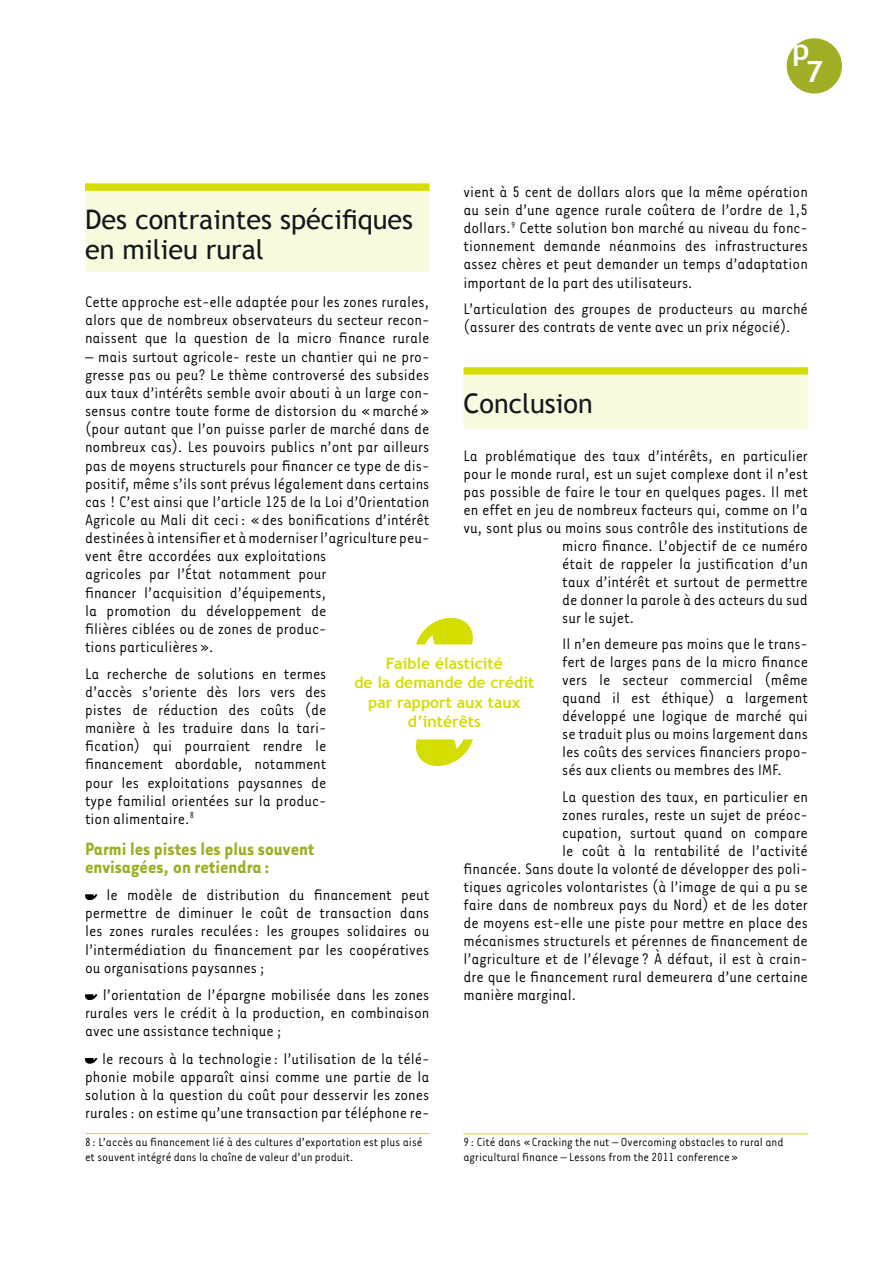
<style>
.page{position:relative;width:893px;height:1263px;background:#fff}
.page>*{position:absolute;margin:0;border:0;box-sizing:border-box;transform-origin:0 0}
.t1{font:700 29.25px/22.5px "Trebuchet MS";color:#fff;text-align:center}
.t2{font:27px/30.2px "Trebuchet MS";color:#14171e}
.t3{font:700 20.55px/18.1px "Tarzana Narrow";color:#9fae25}
.t4{font:17.55px/18.1px "Tarzana Narrow";color:#000;text-align:justify}
.t5{font:700 15.75px/19.5px "Trebuchet MS";color:#d4dd00;text-align:center}
.t6{font:13.5px/15px "Tarzana Narrow";color:#000}
</style>
<div class="page">
<div style="left:787px;top:38px;width:55px;height:56px;background:#9fae25;border-radius:50%"></div>
<div style="left:85px;top:183px;width:344px;height:8px;background:#d4dd00"></div>
<div style="left:85px;top:191px;width:344px;height:81px;background:#fafbde"></div>
<svg style="left:85px;top:894px;width:12px;height:6px"></svg>
<svg style="left:85px;top:994px;width:12px;height:6px"></svg>
<svg style="left:85px;top:1058px;width:12px;height:6px"></svg>
<hr style="left:85px;top:1133px;width:344px;height:1px;background:#d4dd00">
<div style="left:463px;top:367px;width:345px;height:8px;background:#d4dd00"></div>
<div style="left:463px;top:375px;width:345px;height:54px;background:#fafbde"></div>
<hr style="left:463px;top:1133px;width:345px;height:1px;background:#d4dd00">
<svg style="left:416px;top:618px;width:57px;height:26px"></svg>
<svg style="left:416px;top:739px;width:57px;height:27px"></svg>
<h1 class="t1" style="left:792px;top:38px;width:32px">p<br>7</h1>
<p class="t4" style="left:463px;top:182px;width:346px">vient à 5 cent de dollars alors que la même opération au sein d’une agence rurale coûtera de l’ordre de 1,5 dollars.<sup>9</sup> Cette solution bon marché au niveau du fonc&shy;tionnement demande néanmoins des infrastructures assez chères et peut demander un temps d’adaptation important de la part des utilisateurs.</p>
<p class="t4" style="left:463px;top:299px;width:346px">L’articulation des groupes de producteurs au marché (assurer des contrats de vente avec un prix négocié).</p>
<h2 class="t2" style="left:85px;top:205px;width:330px">Des contraintes spécifiques en milieu rural</h2>
<p class="t4" style="left:85px;top:292px;width:346px">Cette approche est-elle adaptée pour les zones rurales, alors que de nombreux observateurs du secteur recon&shy;naissent que la question de la micro finance rurale</p>
<p class="t4" style="left:85px;top:346px;width:346px;text-align:left">– mais surtout agricole- reste un chantier qui ne pro&shy;gresse pas ou peu? Le thème controversé des subsides aux taux d’intérêts semble avoir abouti à un large con&shy;sensus contre toute forme de distorsion du «marché» (pour autant que l’on puisse parler de marché dans de nombreux cas). Les pouvoirs publics n’ont par ailleurs pas de moyens structurels pour financer ce type de dis&shy;positif, même s’ils sont prévus légalement dans certains cas ! C’est ainsi que l’article 125 de la Loi d’Orientation Agricole au Mali dit ceci: «des bonifications d’intérêt destinées à intensifier et à moderniser l’agriculture peu&shy;vent être accordées aux exploitations<br>agricoles par l’état notamment pour<br>financer l’acquisition d’équipements,<br>la promotion du développement de<br>filières ciblées ou de zones de produc-<br>tions particulières».</p>
<p class="t4" style="left:85px;top:663px;width:243px">La recherche de solutions en termes d’accès s’oriente dès lors vers des pistes de réduction des coûts (de manière à les traduire dans la tari&shy;fication) qui pourraient rendre le financement abordable, notamment pour les exploitations paysannes de type familial orientées sur la produc&shy;tion alimentaire.<sup>8</sup></p>
<p class="t3" style="left:85px;top:838px;width:231px">Parmi les pistes les plus souvent envisagées, on retiendra :</p>
<p class="t4" style="left:85px;top:885px;width:346px;text-indent:22px">le modèle de distribution du financement peut permettre de diminuer le coût de transaction dans les zones rurales reculées: les groupes solidaires ou l’intermédiation du financement par les coopératives ou organisations paysannes ;</p>
<p class="t4" style="left:85px;top:985px;width:346px;text-indent:18px">l’orientation de l’épargne mobilisée dans les zones rurales vers le crédit à la production, en combinaison avec une assistance technique ;</p>
<p class="t4" style="left:85px;top:1049px;width:346px;text-indent:17px">le recours à la technologie : l’utilisation de la télé&shy;phonie mobile apparaît ainsi comme une partie de la solution à la question du coût pour desservir les zones rurales: on estime qu’une transaction par téléphone re-</p>
<p class="t6" style="left:85px;top:1134px;width:339px">8 : L’accès au financement lié à des cultures d’exportation est plus aisé et souvent intégré dans la chaîne de valeur d’un produit.</p>
<h2 class="t2" style="left:463px;top:389px;width:131px">Conclusion</h2>
<p class="t4" style="left:463px;top:446px;width:346px">La problématique des taux d’intérêts, en particulier</p>
<p class="t4" style="left:463px;top:464px;width:346px">pour le monde rural, est un sujet complexe dont il n’est</p>
<p class="t4" style="left:463px;top:482px;width:346px">pas possible de faire le tour en quelques pages. Il met</p>
<p class="t4" style="left:463px;top:500px;width:346px">en effet en jeu de nombreux facteurs qui, comme on l’a</p>
<p class="t4" style="left:463px;top:518px;width:346px">vu, sont plus ou moins sous contrôle des institutions de</p>
<p class="t4" style="left:562px;top:536px;width:247px">micro finance. L’objectif de ce numéro</p>
<p class="t4" style="left:562px;top:554px;width:247px">était de rappeler la justification d’un</p>
<p class="t4" style="left:562px;top:572px;width:247px">taux d’intérêt et surtout de permettre</p>
<p class="t4" style="left:562px;top:590px;width:247px">de donner la parole à des acteurs du sud</p>
<p class="t4" style="left:562px;top:608px;width:74px">sur le sujet.</p>
<p class="t4" style="left:562px;top:634px;width:247px">Il n’en demeure pas moins que le trans&shy;fert de larges pans de la micro finance vers le secteur commercial (même quand il est éthique) a largement développé une logique de marché qui se traduit plus ou moins largement dans les coûts des services financiers propo&shy;sés aux clients ou membres des IMF.</p>
<p class="t4" style="left:562px;top:787px;width:247px">La question des taux, en particulier en</p>
<p class="t4" style="left:562px;top:805px;width:247px">zones rurales, reste un sujet de préoc-</p>
<p class="t4" style="left:562px;top:823px;width:247px">cupation, surtout quand on compare</p>
<p class="t4" style="left:562px;top:841px;width:247px">le coût à la rentabilité de l’activité</p>
<p class="t4" style="left:463px;top:859px;width:346px">financée. Sans doute la volonté de développer des poli-</p>
<p class="t4" style="left:463px;top:877px;width:346px">tiques agricoles volontaristes (à l’image de qui a pu se</p>
<p class="t4" style="left:463px;top:895px;width:346px">faire dans de nombreux pays du Nord) et de les doter</p>
<p class="t4" style="left:463px;top:913px;width:346px">de moyens est-elle une piste pour mettre en place des</p>
<p class="t4" style="left:463px;top:931px;width:346px">mécanismes structurels et pérennes de financement de</p>
<p class="t4" style="left:463px;top:949px;width:346px">l’agriculture et de l’élevage ? à défaut, il est à crain-</p>
<p class="t4" style="left:463px;top:967px;width:346px">dre que le financement rural demeurera d’une certaine</p>
<p class="t4" style="left:463px;top:985px;width:115px">manière marginal.</p>
<p class="t5" style="left:354px;top:653px;width:181px">Faible élasticité<br>de la demande de crédit par rapport aux taux d’intérêts</p>
<p class="t6" style="left:463px;top:1134px;width:322px">9 : Cité dans «Cracking the nut – Overcoming obstacles to rural and agricultural finance – Lessons from the 2011 conference»</p>
</div>
